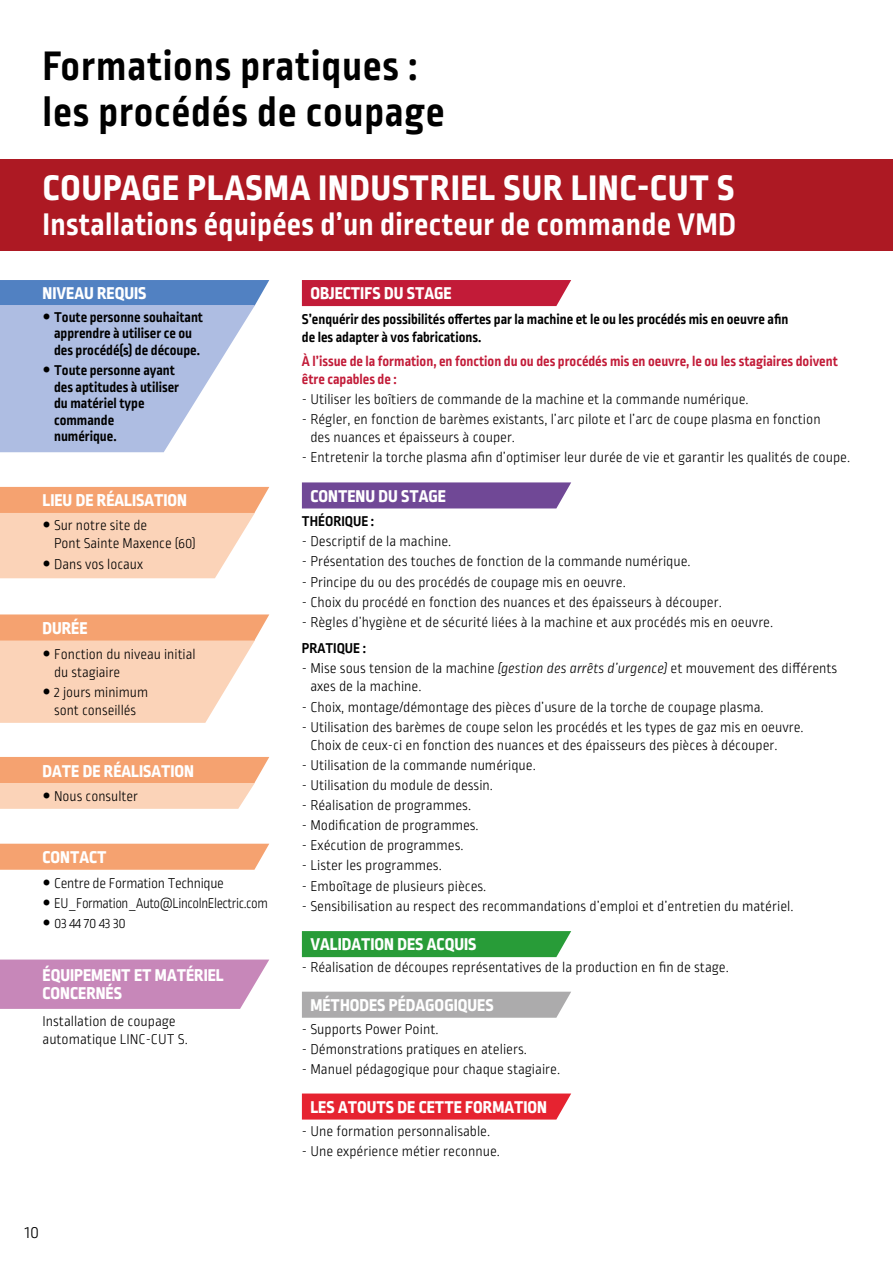
<style>
.page{position:relative;width:893px;height:1263px;background:#fff}
.page>*{position:absolute;margin:0;border:0;box-sizing:border-box;transform-origin:0 0}
.t1{font:700 43.5px/46.5px "Ropa Sans Pro";letter-spacing:.02em;color:#000}
.t2{font:800 37.5px "Ropa Sans Pro";letter-spacing:.03em;color:#fff}
.t3{font:700 33px "Ropa Sans Pro";letter-spacing:.01em;color:#fff}
.t4{font:800 18px/18px "Ropa Sans Pro";color:#fff}
.t5{font:300 18px "Ropa Sans Pro";color:#000}
.t6{font:300 15px/18px "Ropa Sans Pro";color:#000}
.t7{font:700 15px/16.5px "Ropa Sans Pro";color:#000}
.t8{font:700 15px/18px "Ropa Sans Pro";color:#c21b38}
.t9{font:300 15px/20.1px "Ropa Sans Pro";letter-spacing:-.03em;color:#000}
.s1{font-style:italic}
</style>
<div class="page">
<div style="left:302px;top:280px;width:269px;height:26px;background:#c21b38"></div>
<div style="left:302px;top:482px;width:269px;height:26px;background:#704896"></div>
<div style="left:302px;top:931px;width:269px;height:26px;background:#289c38"></div>
<div style="left:302px;top:992px;width:269px;height:26px;background:#acabac"></div>
<div style="left:302px;top:1093px;width:269px;height:26px;background:#e62330"></div>
<div style="left:0;top:159px;width:893px;height:91px;background:#ad1923"></div>
<div style="left:0;top:844px;width:269px;height:26px;background:#f5a270"></div>
<svg style="left:0;top:959px;width:269px;height:50px;background:#ca8ebd"></svg>
<svg style="left:0;top:280px;width:269px;height:172px"></svg>
<svg style="left:0;top:487px;width:269px;height:91px;background:#f9c9aa"></svg>
<svg style="left:0;top:757px;width:269px;height:52px;background:#f8bd99"></svg>
<svg style="left:0;top:614px;width:269px;height:109px;background:#faccaf"></svg>
<h1 class="t1" style="left:43px;top:44px;width:403px">Formations pratiques : les procédés de coupage</h1>
<h2 class="t2" style="left:43px;top:166px;width:693px">COUPAGE PLASMA INDUSTRIEL SUR LINC-CUT S</h2>
<h3 class="t3" style="left:43px;top:205px;width:695px">Installations équipées d’un directeur de commande VMD</h3>
<p class="t4" style="left:43px;top:285px;width:106px">NIVEAU REQUIS</p>
<p class="t7" style="left:54px;top:309px;width:150px">Toute personne souhaitant apprendre à utiliser ce ou des procédé(s) de découpe.</p>
<p class="t7" style="left:54px;top:363px;width:126px">Toute personne ayant des aptitudes à utiliser du matériel type commande numérique.</p>
<p class="t4" style="left:43px;top:492px;width:146px">LIEU DE RÉALISATION</p>
<p class="t6" style="left:54px;top:518px;width:143px">Sur notre site de<br>Pont Sainte Maxence (60)</p>
<p class="t6" style="left:54px;top:556px;width:90px">Dans vos locaux</p>
<p class="t4" style="left:43px;top:620px;width:47px">DURÉE</p>
<p class="t6" style="left:54px;top:646px;width:143px">Fonction du niveau initial du stagiaire</p>
<p class="t6" style="left:54px;top:684px;width:96px">2 jours minimum sont conseillés</p>
<p class="t4" style="left:43px;top:763px;width:153px">DATE DE RÉALISATION</p>
<p class="t6" style="left:54px;top:788px;width:85px">Nous consulter</p>
<p class="t4" style="left:43px;top:849px;width:66px">CONTACT</p>
<p class="t9" style="left:54px;top:874px;width:216px">Centre de Formation Technique<br>EU_Formation_Auto@LincolnElectric.com<br>03 44 70 43 30</p>
<p class="t4" style="left:43px;top:967px;width:183px">ÉQUIPEMENT ET MATÉRIEL<br>CONCERNÉS</p>
<p class="t6" style="left:43px;top:1013px;width:145px">Installation de coupage automatique LINC-CUT S.</p>
<p class="t5" style="left:25px;top:1223px;width:16px">10</p>
<p class="t4" style="left:310px;top:285px;width:143px">OBJECTIFS DU STAGE</p>
<p class="t7" style="left:302px;top:311px;width:488px;line-height:18px">S’enquérir des possibilités offertes par la machine et le ou les procédés mis en oeuvre afin de les adapter à vos fabrications.</p>
<p class="t8" style="left:302px;top:353px;width:537px">À l’issue de la formation, en fonction du ou des procédés mis en oeuvre, le ou les stagiaires doivent être capables de :</p>
<p class="t6" style="left:302px;top:391px;width:446px">- Utiliser les boîtiers de commande de la machine et la commande numérique.</p>
<p class="t6" style="left:310px;top:411px;width:512px;text-indent:-9px">- Régler, en fonction de barèmes existants, l’arc pilote et l’arc de coupe plasma en fonction des nuances et épaisseurs à couper.</p>
<p class="t6" style="left:302px;top:450px;width:548px">- Entretenir la torche plasma afin d’optimiser leur durée de vie et garantir les qualités de coupe.</p>
<p class="t4" style="left:310px;top:488px;width:137px">CONTENU DU STAGE</p>
<p class="t7" style="left:302px;top:514px;width:74px">THÉORIQUE :</p>
<p class="t6" style="left:302px;top:533px;width:149px">- Descriptif de la machine.</p>
<p class="t6" style="left:302px;top:553px;width:388px">- Présentation des touches de fonction de la commande numérique.</p>
<p class="t6" style="left:302px;top:574px;width:324px">- Principe du ou des procédés de coupage mis en oeuvre.</p>
<p class="t6" style="left:302px;top:594px;width:419px">- Choix du procédé en fonction des nuances et des épaisseurs à découper.</p>
<p class="t6" style="left:302px;top:614px;width:471px">- Règles d’hygiène et de sécurité liées à la machine et aux procédés mis en oeuvre.</p>
<p class="t7" style="left:302px;top:641px;width:66px">PRATIQUE :</p>
<p class="t6" style="left:310px;top:660px;width:528px;text-indent:-9px">- Mise sous tension de la machine <span class="s1">(gestion des arrêts d’urgence)</span> et mouvement des différents axes de la machine.</p>
<p class="t6" style="left:302px;top:699px;width:461px">- Choix, montage/démontage des pièces d’usure de la torche de coupage plasma.</p>
<p class="t6" style="left:310px;top:719px;width:493px;text-indent:-9px">- Utilisation des barèmes de coupe selon les procédés et les types de gaz mis en oeuvre.<br>Choix de ceux-ci en fonction des nuances et des épaisseurs des pièces à découper.</p>
<p class="t6" style="left:302px;top:757px;width:234px">- Utilisation de la commande numérique.</p>
<p class="t6" style="left:302px;top:777px;width:191px">- Utilisation du module de dessin.</p>
<p class="t6" style="left:302px;top:797px;width:169px">- Réalisation de programmes.</p>
<p class="t6" style="left:302px;top:817px;width:176px">- Modification de programmes.</p>
<p class="t6" style="left:302px;top:837px;width:161px">- Exécution de programmes.</p>
<p class="t6" style="left:302px;top:857px;width:140px">- Lister les programmes.</p>
<p class="t6" style="left:302px;top:878px;width:184px">- Emboîtage de plusieurs pièces.</p>
<p class="t6" style="left:302px;top:898px;width:491px">- Sensibilisation au respect des recommandations d’emploi et d’entretien du matériel.</p>
<p class="t4" style="left:310px;top:936px;width:168px">VALIDATION DES ACQUIS</p>
<p class="t6" style="left:302px;top:959px;width:427px">- Réalisation de découpes représentatives de la production en fin de stage.</p>
<p class="t4" style="left:310px;top:997px;width:185px">MÉTHODES PÉDAGOGIQUES</p>
<p class="t6" style="left:302px;top:1021px;width:136px">- Supports Power Point.</p>
<p class="t6" style="left:302px;top:1041px;width:225px">- Démonstrations pratiques en ateliers.</p>
<p class="t6" style="left:302px;top:1061px;width:258px">- Manuel pédagogique pour chaque stagiaire.</p>
<p class="t4" style="left:310px;top:1099px;width:238px">LES ATOUTS DE CETTE FORMATION</p>
<p class="t6" style="left:302px;top:1122px;width:188px">- Une formation personnalisable.</p>
<p class="t6" style="left:302px;top:1143px;width:198px">- Une expérience métier reconnue.</p>
</div>
